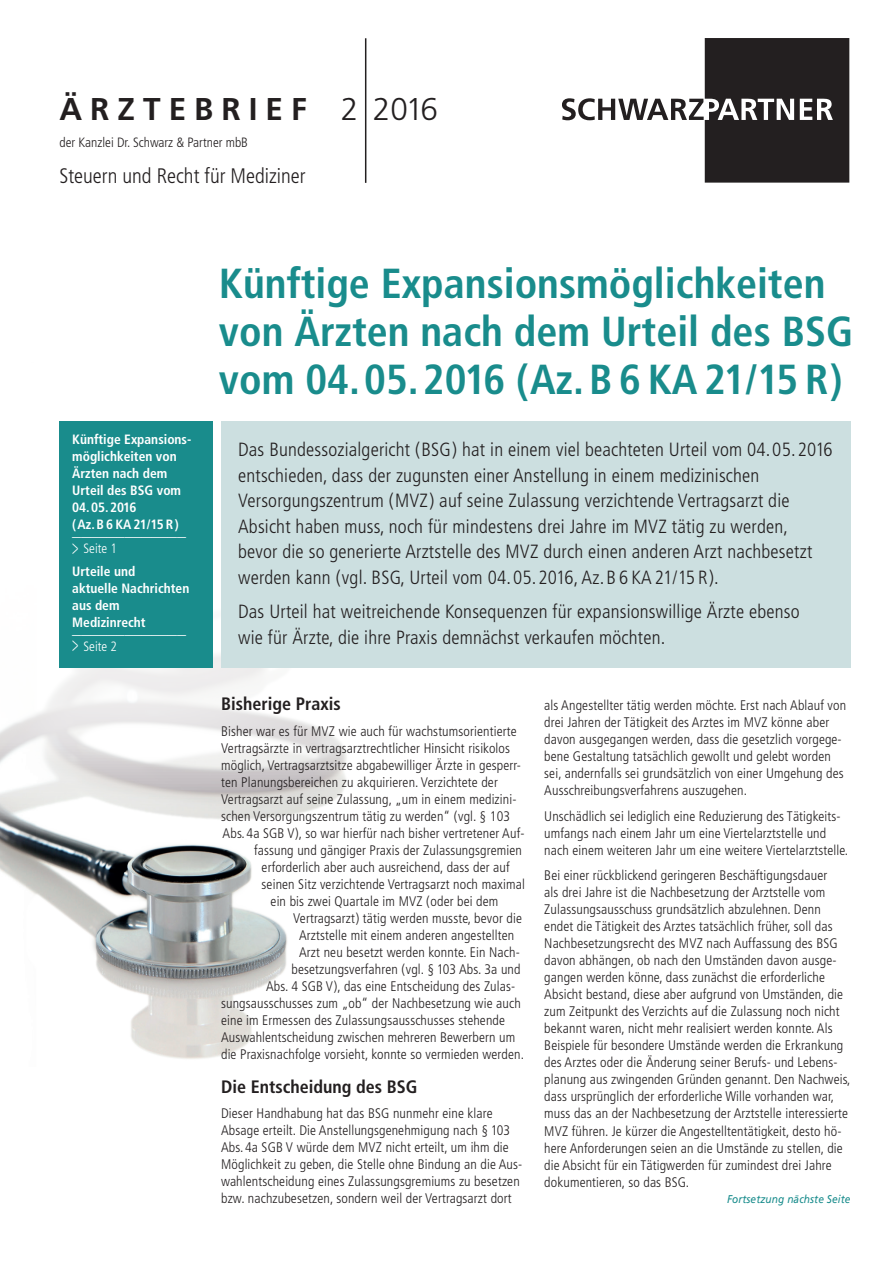
<style>
.page{position:relative;width:893px;height:1263px;background:#fff}
.page>*{position:absolute;margin:0;border:0;box-sizing:border-box;transform-origin:0 0}
.t1{font:700 condensed 42px/48px "Frutiger";color:#198c8c}
.t2{font:700 31.5px "Frutiger";letter-spacing:.255em;color:#231f20}
.t3{font:300 condensed 21px "Frutiger";color:#231f20}
.t4{font:300 condensed 19.2px/25.5px "Frutiger";letter-spacing:.01em;color:#231f20}
.t5{font:700 condensed 18px "Frutiger";color:#231f20}
.t6{font:300 condensed 13.8px/17px "Frutiger";letter-spacing:.01em;color:#231f20}
.t7{font:700 condensed 13.5px/17px "Frutiger";color:#fff}
.t8{font:300 condensed 13.5px "Frutiger";color:#231f20}
.t9{font:300 condensed 13.5px "Frutiger";color:#fff}
.t10{font:italic 11.25px "Frutiger";letter-spacing:.01em;color:#198c8c;scale:.9 1}
.t11{font:700 condensed 9px "Frutiger";color:#fff}
.s1{font-weight:300}
.s2{font-weight:300;font-size:21px}
.s3{font-size:21px}
</style>
<div class="page">
<img style="left:0;top:421px;width:347px;height:638px">
<div style="left:60px;top:421px;width:153px;height:247px;background:#198c8c"></div>
<svg style="left:562px;top:38px;width:287px;height:145px"></svg>
<hr style="left:365px;top:38px;width:1px;height:145px;background:#231f20">
<div style="left:221px;top:421px;width:629px;height:247px;background:#ccdfe0"></div>
<h2 class="t2" style="left:60px;top:91px;width:380px">ÄRZTEBRIEF <span class="s1">2 2016</span></h2>
<p class="t8" style="left:60px;top:134px;width:190px">der Kanzlei Dr. Schwarz &amp; Partner mbB</p>
<h3 class="t3" style="left:60px;top:164px;width:248px">Steuern und Recht für Mediziner</h3>
<p class="t7" style="left:72px;top:431px;width:121px">Künftige Expansions&shy;möglichkeiten von<br>Ärzten nach dem<br>Urteil des BSG vom<br>04.05.2016<br>(Az. B 6 KA 21/15 R)</p>
<p class="t11" style="left:72px;top:532px;width:115px">—————————————</p>
<p class="t7" style="left:72px;top:536px;width:65px;line-height:23.4px"><span class="s2">&gt;</span> <span class="s1">Seite 1<br></span>Urteile und</p>
<p class="t7" style="left:72px;top:580px;width:119px">aktuelle Nachrichten aus dem<br>Medizinrecht</p>
<p class="t11" style="left:72px;top:629px;width:115px">—————————————</p>
<p class="t9" style="left:72px;top:638px;width:46px"><span class="s3">&gt;</span> Seite 2</p>
<h1 class="t1" style="left:219px;top:260px;width:636px">Künftige Expansionsmöglichkeiten von Ärzten nach dem Urteil des BSG vom 04.05.2016 (Az. B 6 KA 21/15 R)</h1>
<p class="t4" style="left:238px;top:437px;width:596px">Das Bundessozialgericht (BSG) hat in einem viel beachteten Urteil vom 04.05.2016 entschieden, dass der zugunsten einer Anstellung in einem medizinischen Versorgungszentrum (MVZ) auf seine Zulassung verzichtende Vertragsarzt die Absicht haben muss, noch für mindestens drei Jahre im MVZ tätig zu werden,<br>bevor die so generierte Arztstelle des MVZ durch einen anderen Arzt nachbesetzt werden kann (vgl. BSG, Urteil vom 04.05.2016, Az. B 6 KA 21/15 R).</p>
<h3 class="t4" style="left:238px;top:599px;width:563px">Das Urteil hat weitreichende Konsequenzen für expansionswillige Ärzte ebenso wie für Ärzte, die ihre Praxis demnächst verkaufen möchten.</h3>
<h3 class="t5" style="left:221px;top:693px;width:121px">Bisherige Praxis</h3>
<p class="t6" style="left:221px;top:723px;width:297px">Bisher war es für MVZ wie auch für wachstumsorientierte</p>
<p class="t6" style="left:221px;top:740px;width:290px">Vertragsärzte in vertragsarztrechtlicher Hinsicht risikolos</p>
<p class="t6" style="left:221px;top:757px;width:301px">möglich, Vertragsarztsitze abgabewilliger Ärzte in gesperr-</p>
<p class="t6" style="left:221px;top:774px;width:278px">ten Planungsbereichen zu akquirieren. Verzichtete der</p>
<p class="t6" style="left:221px;top:791px;width:297px">Vertragsarzt auf seine Zulassung, „um in einem medizini-</p>
<p class="t6" style="left:221px;top:808px;width:291px">schen Versorgungszentrum tätig zu werden“ (vgl. § 103</p>
<p class="t6" style="left:223px;top:825px;width:303px">Abs. 4a SGB V), so war hierfür nach bisher vertretener Auf-</p>
<p class="t6" style="left:254px;top:842px;width:269px">fassung und gängiger Praxis der Zulassungsgremien</p>
<p class="t6" style="left:262px;top:859px;width:249px">erforderlich aber auch ausreichend, dass der auf</p>
<p class="t6" style="left:262px;top:876px;width:265px">seinen Sitz verzichtende Vertragsarzt noch maximal</p>
<p class="t6" style="left:271px;top:893px;width:229px">ein bis zwei Quartale im MVZ (oder bei dem</p>
<p class="t6" style="left:293px;top:910px;width:230px">Vertragsarzt) tätig werden musste, bevor die</p>
<p class="t6" style="left:299px;top:927px;width:216px">Arztstelle mit einem anderen angestellten</p>
<p class="t6" style="left:299px;top:944px;width:222px">Arzt neu besetzt werden konnte. Ein Nach-</p>
<p class="t6" style="left:292px;top:961px;width:230px">besetzungsverfahren (vgl. § 103 Abs. 3a und</p>
<p class="t6" style="left:266px;top:978px;width:251px">Abs. 4 SGB V), das eine Entscheidung des Zulas-</p>
<p class="t6" style="left:221px;top:995px;width:301px">sungsausschusses zum „ob“ der Nachbesetzung wie auch</p>
<p class="t6" style="left:221px;top:1012px;width:285px">eine im Ermessen des Zulassungsausschusses stehende</p>
<p class="t6" style="left:221px;top:1029px;width:296px">Auswahlentscheidung zwischen mehreren Bewerbern um</p>
<p class="t6" style="left:221px;top:1046px;width:304px">die Praxisnachfolge vorsieht, konnte so vermieden werden.</p>
<h3 class="t5" style="left:221px;top:1076px;width:198px">Die Entscheidung des BSG</h3>
<p class="t6" style="left:221px;top:1105px;width:303px">Dieser Handhabung hat das BSG nunmehr eine klare Absage erteilt. Die Anstellungsgenehmigung nach § 103<br>Abs. 4a SGB V würde dem MVZ nicht erteilt, um ihm die Möglichkeit zu geben, die Stelle ohne Bindung an die Aus&shy;wahlentscheidung eines Zulassungsgremiums zu besetzen bzw. nachzubesetzen, sondern weil der Vertragsarzt dort</p>
<p class="t6" style="left:544px;top:697px;width:303px">als Angestellter tätig werden möchte. Erst nach Ablauf von drei Jahren der Tätigkeit des Arztes im MVZ könne aber davon ausgegangen werden, dass die gesetzlich vorgege&shy;bene Gestaltung tatsächlich gewollt und gelebt worden sei, andernfalls sei grundsätzlich von einer Umgehung des Ausschreibungsverfahrens auszugehen.</p>
<p class="t6" style="left:544px;top:808px;width:305px">Unschädlich sei lediglich eine Reduzierung des Tätigkeits&shy;umfangs nach einem Jahr um eine Viertelarztstelle und nach einem weiteren Jahr um eine weitere Viertelarztstelle.</p>
<p class="t6" style="left:544px;top:867px;width:308px">Bei einer rückblickend geringeren Beschäftigungsdauer<br>als drei Jahre ist die Nachbesetzung der Arztstelle vom Zulassungsausschuss grundsätzlich abzulehnen. Denn endet die Tätigkeit des Arztes tatsächlich früher, soll das Nachbesetzungsrecht des MVZ nach Auffassung des BSG davon abhängen, ob nach den Umständen davon ausge&shy;gangen werden könne, dass zunächst die erforderliche Absicht bestand, diese aber aufgrund von Umständen, die zum Zeitpunkt des Verzichts auf die Zulassung noch nicht bekannt waren, nicht mehr realisiert werden konnte. Als Beispiele für besondere Umstände werden die Erkrankung des Arztes oder die Änderung seiner Berufs- und Lebens&shy;planung aus zwingenden Gründen genannt. Den Nachweis, dass ursprünglich der erforderliche Wille vorhanden war, muss das an der Nachbesetzung der Arztstelle interessierte MVZ führen. Je kürzer die Angestelltentätigkeit, desto hö&shy;here Anforderungen seien an die Umstände zu stellen, die die Absicht für ein Tätigwerden für zumindest drei Jahre dokumentieren, so das BSG.</p>
<p class="t10" style="left:727px;top:1193px;width:139px">Fortsetzung nächste Seite</p>
</div>
